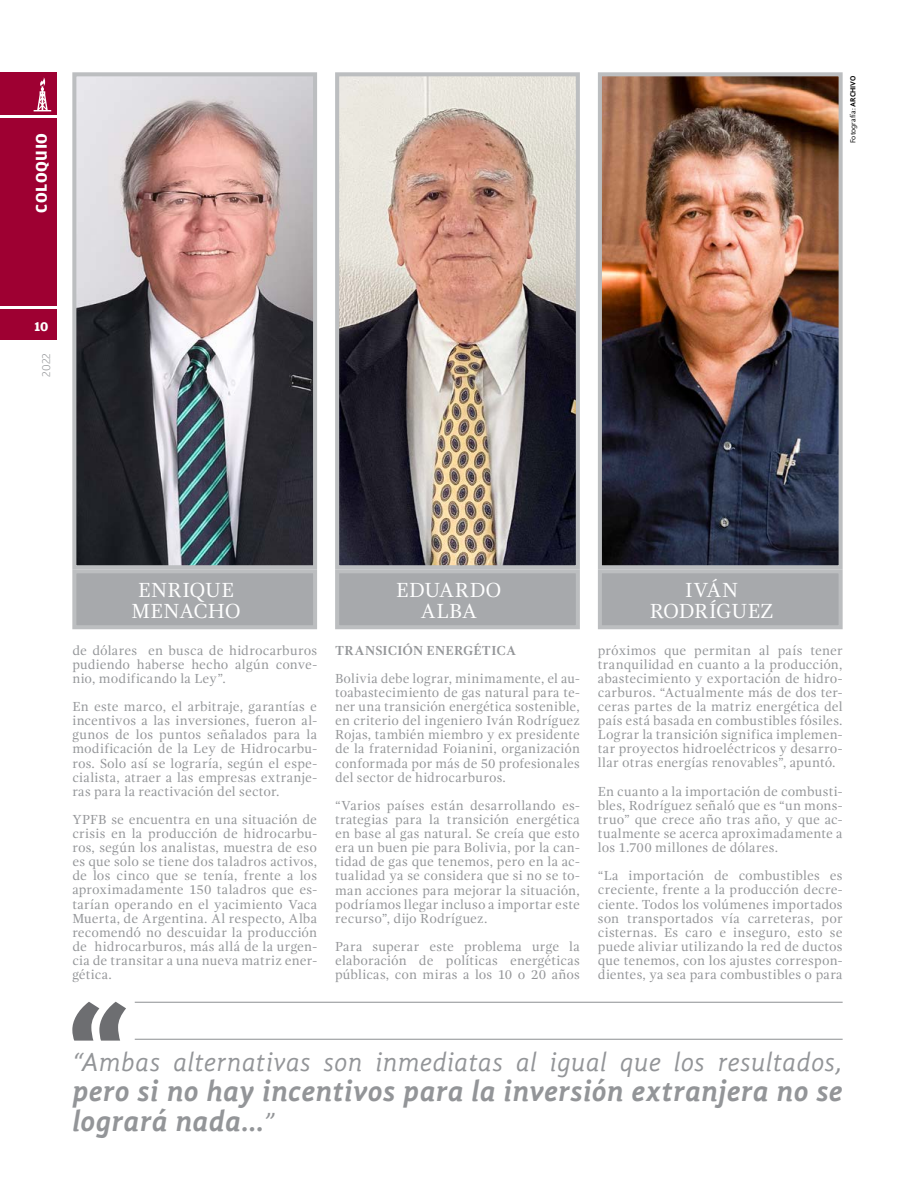
<style>
.page{position:relative;width:915px;height:1191px;background:#fff}
.page>*{position:absolute;margin:0;border:0;box-sizing:border-box;transform-origin:0 0}
.t1{font:italic 700 30px/30px "Gandhi Sans";letter-spacing:.01em;color:#939598}
.t2{font:italic 27px "Gandhi Sans";letter-spacing:.01em;color:#939598}
.t3{font:21px/21px "Gandhi Serif";color:#fff;text-align:center}
.t4{font:21px/21px "Gandhi Serif";letter-spacing:-.02em;color:#fff;text-align:center}
.t5{font:700 16.5px "Amplitude";letter-spacing:.04em;color:#fff}
.t6{font:13.5px/14.1px "Gandhi Serif";letter-spacing:.01em;color:#939598;text-align:justify}
.t7{font:700 13.5px "Gandhi Serif";letter-spacing:.015em;color:#939598}
.t8{font:700 13.5px "Amplitude";color:#fff}
.t9{font:300 12px "Amplitude";color:#939598}
.t10{font:7.5px "Gandhi Sans";color:#000}
.s1{font-weight:700}
.s2{font-weight:400;font-size:27px}
</style>
<div class="page">
<div style="left:0;top:72px;width:56px;height:268px;background:#9e0032"></div>
<hr style="left:0;top:115px;width:56px;height:3px;background:#fff">
<hr style="left:0;top:306px;width:56px;height:2px;background:#fff">
<hr style="left:135px;top:1038px;width:707px;height:1px;background:#939598">
<svg style="left:72px;top:1001px;width:54px;height:39px"></svg>
<hr style="left:135px;top:1001px;width:707px;height:1px;background:#939598">
<div style="left:72px;top:569px;width:245px;height:60px;background:#a7a9ac;border:4px solid #bcbec0"></div>
<div style="left:335px;top:569px;width:244px;height:60px;background:#a7a9ac;border:4px solid #bcbec0"></div>
<div style="left:597px;top:569px;width:245px;height:60px;background:#a7a9ac;border:4px solid #bcbec0"></div>
<img style="left:77px;top:77px;width:235px;height:487px">
<div style="left:72px;top:72px;width:245px;height:497px;border:4px solid #bcbec0"></div>
<img style="left:340px;top:77px;width:234px;height:487px">
<div style="left:335px;top:72px;width:244px;height:497px;border:4px solid #bcbec0"></div>
<img style="left:602px;top:77px;width:235px;height:487px">
<div style="left:597px;top:72px;width:245px;height:497px;border:4px solid #bcbec0"></div>
<svg style="left:34px;top:77px;width:17px;height:34px"></svg>
<p class="t5" style="left:32px;top:213px;width:81px;rotate:-90deg">COLOQUIO</p>
<p class="t8" style="left:34px;top:319px;width:15px">10</p>
<p class="t9" style="left:39px;top:377px;width:25px;rotate:-90deg">2022</p>
<p class="t10" style="left:848px;top:143px;width:69px;rotate:-90deg">Fotografía: <span class="s1">ARCHIVO</span></p>
<h3 class="t3" style="left:131px;top:579px;width:111px">ENRIQUE<br>MENACHO</h3>
<h3 class="t3" style="left:396px;top:579px;width:107px">EDUARDO<br>ALBA</h3>
<h3 class="t4" style="left:649px;top:579px;width:125px">IVÁN<br>RODRÍGUEZ</h3>
<p class="t6" style="left:72px;top:643px;width:246px">de dólares en busca de hidrocarburos pudiendo haberse hecho algún conve&shy;nio, modificando la Ley”.</p>
<p class="t6" style="left:72px;top:699px;width:246px">En este marco, el arbitraje, garantías e incentivos a las inversiones, fueron al&shy;gunos de los puntos señalados para la modificación de la Ley de Hidrocarbu&shy;ros. Solo así se lograría, según el espe&shy;cialista, atraer a las empresas extranje&shy;ras para la reactivación del sector.</p>
<p class="t6" style="left:72px;top:812px;width:246px">YPFB se encuentra en una situación de crisis en la producción de hidrocarbu&shy;ros, según los analistas, muestra de eso es que solo se tiene dos taladros activos, de los cinco que se tenía, frente a los aproximadamente 150 taladros que es&shy;tarían operando en el yacimiento Vaca Muerta, de Argentina. Al respecto, Alba recomendó no descuidar la producción de hidrocarburos, más allá de la urgen&shy;cia de transitar a una nueva matriz ener&shy;gética.</p>
<p class="t7" style="left:335px;top:642px;width:183px">TRANSICIÓN ENERGÉTICA</p>
<p class="t6" style="left:335px;top:671px;width:246px">Bolivia debe lograr, minimamente, el au&shy;toabastecimiento de gas natural para te&shy;ner una transición energética sostenible, en criterio del ingeniero Iván Rodríguez Rojas, también miembro y ex presidente de la fraternidad Foianini, organización conformada por más de 50 profesionales del sector de hidrocarburos.</p>
<p class="t6" style="left:335px;top:798px;width:246px">“Varios países están desarrollando es&shy;trategias para la transición energética en base al gas natural. Se creía que esto era un buen pie para Bolivia, por la can&shy;tidad de gas que tenemos, pero en la ac&shy;tualidad ya se considera que si no se to&shy;man acciones para mejorar la situación, podríamos llegar incluso a importar este recurso”, dijo Rodríguez.</p>
<p class="t6" style="left:335px;top:939px;width:246px">Para superar este problema urge la elaboración de políticas energéticas públicas, con miras a los 10 o 20 años</p>
<p class="t6" style="left:597px;top:643px;width:246px">próximos que permitan al país tener tranquilidad en cuanto a la producción, abastecimiento y exportación de hidro&shy;carburos. “Actualmente más de dos ter&shy;ceras partes de la matriz energética del país está basada en combustibles fósiles.<br>Lograr la transición significa implemen&shy;tar proyectos hidroeléctricos y desarro&shy;llar otras energías renovables”, apuntó.</p>
<p class="t6" style="left:597px;top:784px;width:246px">En cuanto a la importación de combusti&shy;bles, Rodríguez señaló que es “un mons&shy;truo” que crece año tras año, y que ac&shy;tualmente se acerca aproximadamente a los 1.700 millones de dólares.</p>
<p class="t6" style="left:597px;top:868px;width:246px">“La importación de combustibles es creciente, frente a la producción decre&shy;ciente. Todos los volúmenes importados son transportados vía carreteras, por cisternas. Es caro e inseguro, esto se puede aliviar utilizando la red de ductos que tenemos, con los ajustes correspon&shy;dientes, ya sea para combustibles o para</p>
<h2 class="t2" style="left:72px;top:1046px;width:771px">“Ambas alternativas son inmediatas al igual que los resultados,</h2>
<h1 class="t1" style="left:72px;top:1076px;width:771px">pero si no hay incentivos para la inversión extranjera no se logrará nada…<span class="s2">”</span></h1>
</div>
